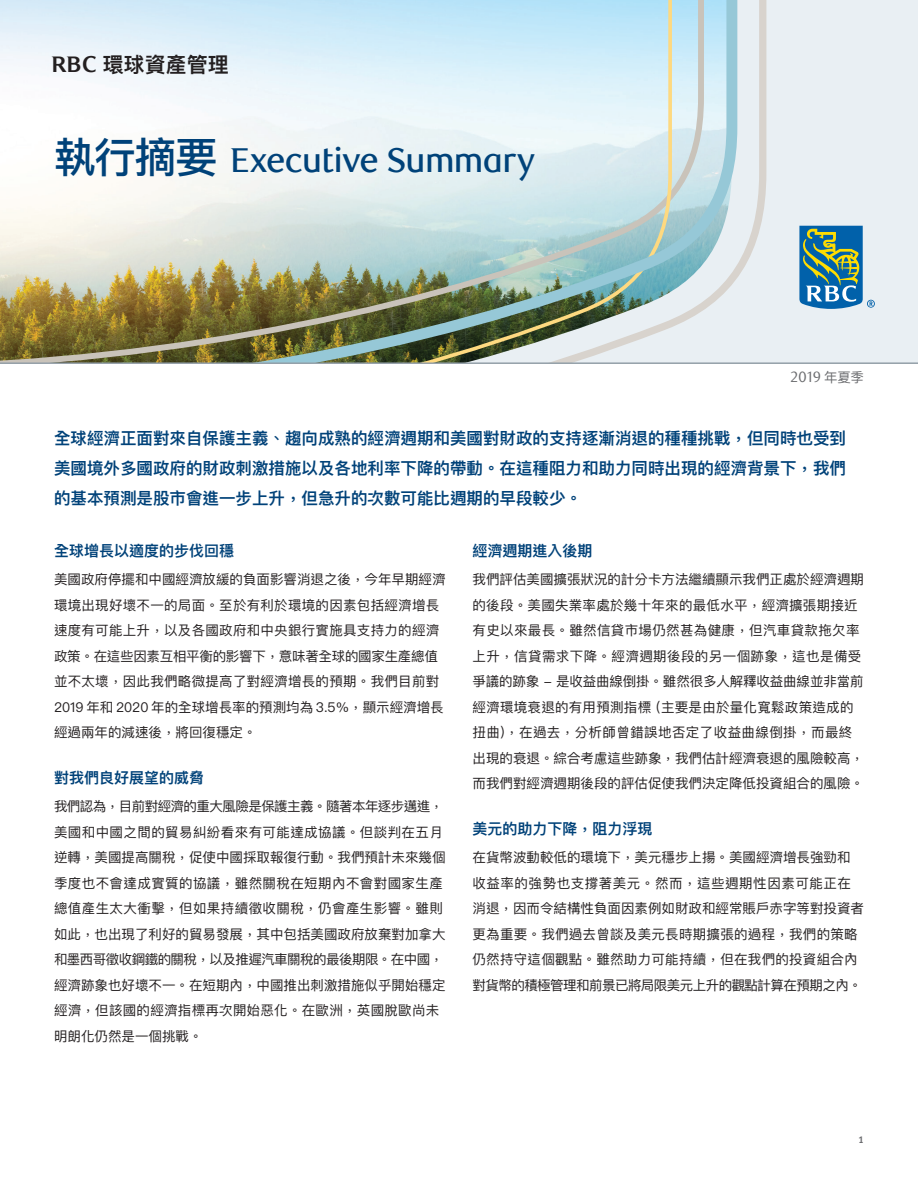
<style>
.page{position:relative;width:918px;height:1188px;background:#fff}
.page>*{position:absolute;margin:0;border:0;box-sizing:border-box;transform-origin:0 0}
.t1{font:500 34.5px "RBC Display";letter-spacing:-.02em;color:#004279}
.t2{font:600 21px "Ping Fang TC";color:#231f20}
.t3{font:600 16.5px/30px "Ping Fang TC";color:#004279;text-align:justify}
.t4{font:600 15px "Ping Fang TC";color:#004279}
.t5{font:15px "RBC Text Cond";color:#6c6d70}
.t6{font:13.5px/25.5px "Ping Fang TC";color:#231f20}
.t7{font:13.5px/25.5px "Ping Fang TC";letter-spacing:.02em;color:#231f20}
.t8{font:9.75px "Meta Bold LF";color:#6c6d70}
.s1{font-family:"RBC Text";font-weight:700;font-size:22.5px}
.s2{font-family:"Ping Fang TC";font-size:42px}
.s3{font-family:"Ping Fang TC";font-size:13.5px}
</style>
<div class="page">
<div style="left:0;top:0;width:918px;height:364px;background:#e9eff3"></div>
<svg style="left:737px;top:0;width:29px;height:278px"></svg>
<svg style="left:0;top:0;width:737px;height:362px"></svg>
<svg style="left:799px;top:226px;width:76px;height:83px"></svg>
<hr style="left:0;top:362px;width:918px;height:2px;background:#94a0a9">
<h2 class="t2" style="left:51px;top:51px;width:179px"><span class="s1">RBC</span> 環球資產管理</h2>
<h1 class="t1" style="left:54px;top:141px;width:482px"><span class="s2">執行摘要</span> Executive Summary</h1>
<p class="t5" style="left:790px;top:368px;width:75px">2019 <span class="s3">年夏季</span></p>
<p class="t3" style="left:54px;top:423px;width:793px">全球經濟正面對來自保護主義、趨向成熟的經濟週期和美國對財政的支持逐漸消退的種種挑戰，但同時也受到美國境外多國政府的財政刺激措施以及各地利率下降的帶動。在這種阻力和助力同時出現的經濟背景下，我們的基本預測是股市會進一步上升，但急升的次數可能比週期的早段較少。</p>
<p class="t4" style="left:472px;top:541px;width:121px">經濟週期進入後期</p>
<p class="t7" style="left:472px;top:566px;width:393px">我們評估美國擴張狀況的計分卡方法繼續顯示我們正處於經濟週期的後段。美國失業率處於幾十年來的最低水平，經濟擴張期接近有史以來最長。雖然信貸市場仍然甚為健康，但汽車貸款拖欠率上升，信貸需求下降。經濟週期後段的另一個跡象，這也是備受爭議的跡象 - 是收益曲線倒掛。雖然很多人解釋收益曲線並非當前經濟環境衰退的有用預測指標 (主要是由於量化寬鬆政策造成的扭曲)，在過去，分析師曾錯誤地否定了收益曲線倒掛，而最終出現的衰退。綜合考慮這些跡象，我們估計經濟衰退的風險較高，而我們對經濟週期後段的評估促使我們決定降低投資組合的風險。</p>
<p class="t4" style="left:472px;top:820px;width:181px">美元的助力下降，阻力浮現</p>
<p class="t6" style="left:472px;top:845px;width:393px">在貨幣波動較低的環境下，美元穩步上揚。美國經濟增長強勁和收益率的強勢也支撐著美元。然而，這些週期性因素可能正在消退，因而令結構性負面因素例如財政和經常賬戶赤字等對投資者更為重要。我們過去曾談及美元長時期擴張的過程，我們的策略仍然持守這個觀點。雖然助力可能持續，但在我們的投資組合內對貨幣的積極管理和前景已將局限美元上升的觀點計算在預期之內。</p>
<p class="t4" style="left:54px;top:541px;width:181px">全球增長以適度的步伐回穩</p>
<p class="t6" style="left:54px;top:566px;width:393px">美國政府停擺和中國經濟放緩的負面影響消退之後，今年早期經濟環境出現好壞不一的局面。至於有利於環境的因素包括經濟增長速度有可能上升，以及各國政府和中央銀行實施具支持力的經濟政策。在這些因素互相平衡的影響下，意味著全球的國家生產總值並不太壞，因此我們略微提高了對經濟增長的預期。我們目前對<br>2019 年和 2020 年的全球增長率的預測均為 3.5％，顯示經濟增長經過兩年的減速後，將回復穩定。</p>
<p class="t4" style="left:54px;top:769px;width:151px">對我們良好展望的威脅</p>
<p class="t6" style="left:54px;top:794px;width:393px">我們認為，目前對經濟的重大風險是保護主義。隨著本年逐步邁進，美國和中國之間的貿易糾紛看來有可能達成協議。但談判在五月逆轉，美國提高關稅，促使中國採取報復行動。我們預計未來幾個季度也不會達成實質的協議，雖然關稅在短期內不會對國家生產總值產生太大衝擊，但如果持續徵收關稅，仍會產生影響。雖則如此，也出現了利好的貿易發展，其中包括美國政府放棄對加拿大和墨西哥徵收鋼鐵的關稅，以及推遲汽車關稅的最後期限。在中國，經濟跡象也好壞不一。在短期內，中國推出刺激措施似乎開始穩定經濟，但該國的經濟指標再次開始惡化。在歐洲，英國脫歐尚未明朗化仍然是一個挑戰。</p>
<p class="t8" style="left:859px;top:1134px;width:7px">1</p>
</div>
